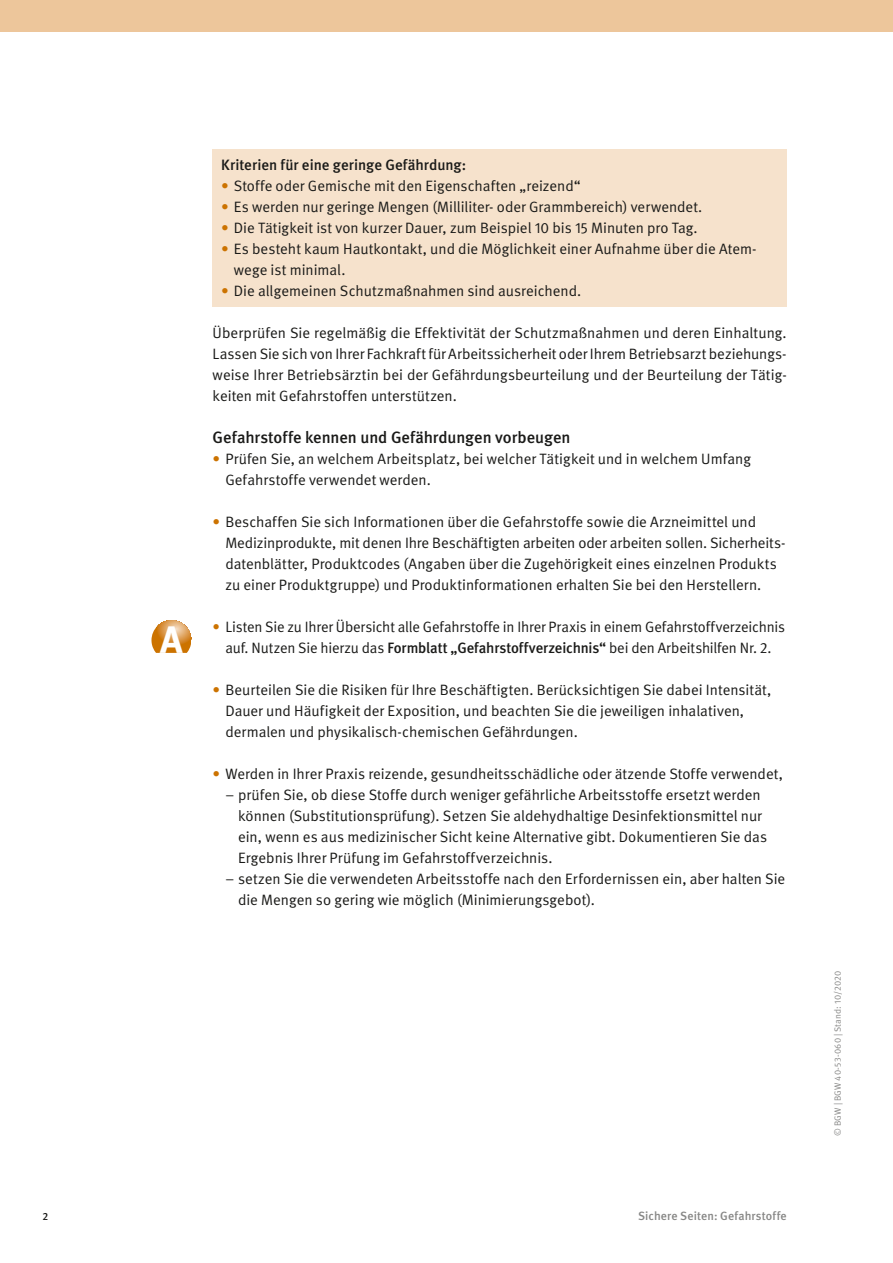
<style>
.page{position:relative;width:893px;height:1263px;background:#fff}
.page>*{position:absolute;margin:0;border:0;box-sizing:border-box;transform-origin:0 0}
.t1{font:700 39.6px "DGUV Meta";color:#fff}
.t2{font:500 16.5px "DGUV Meta";color:#1a1a18}
.t3{font:15px/21px "DGUV Meta";color:#1a1a18}
.t4{font:500 15px "DGUV Meta";color:#1a1a18}
.t5{font:500 12px "DGUV Meta";letter-spacing:.01em;color:#878786}
.t6{font:500 10.5px "DGUV Meta";color:#1a1a18}
.t7{font:9px "DGUV Meta";letter-spacing:.025em;color:#878786}
.s1{color:#cc7300}
.s2{font-weight:500}
</style>
<div class="page">
<div style="left:0;top:0;width:893px;height:32px;background:#edc69b"></div>
<svg style="left:151px;top:640px;width:40px;height:13px"></svg>
<div style="left:213px;top:149px;width:574px;height:157px;background:#f6e2cc"></div>
<p class="t6" style="left:43px;top:1210px;width:7px">2</p>
<h1 class="t1" style="left:160px;top:616px;width:25px">A</h1>
<p class="t4" style="left:221px;top:156px;width:247px">Kriterien für eine geringe Gefährdung:</p>
<p class="t3" style="left:221px;top:175px;width:361px"><span class="s1">•</span> Stoffe oder Gemische mit den Eigenschaften „reizend“</p>
<p class="t3" style="left:221px;top:196px;width:483px"><span class="s1">•</span> Es werden nur geringe Mengen (Milliliter- oder Grammbereich) verwendet.</p>
<p class="t3" style="left:221px;top:217px;width:478px"><span class="s1">•</span> Die Tätigkeit ist von kurzer Dauer, zum Beispiel 10 bis 15 Minuten pro Tag.</p>
<p class="t3" style="left:234px;top:238px;width:524px;text-indent:-13px"><span class="s1">•</span> Es besteht kaum Hautkontakt, und die Möglichkeit einer Aufnahme über die Atem&shy;wege ist minimal.</p>
<p class="t3" style="left:221px;top:280px;width:362px"><span class="s1">•</span> Die allgemeinen Schutzmaßnahmen sind ausreichend.</p>
<p class="t3" style="left:213px;top:322px;width:576px;text-align:justify">Überprüfen Sie regelmäßig die Effektivität der Schutzmaßnahmen und deren Einhaltung.<br>Lassen Sie sich von Ihrer Fachkraft für Arbeitssicherheit oder Ihrem Betriebsarzt beziehungs&shy;weise Ihrer Betriebsärztin bei der Gefährdungsbeurteilung und der Beurteilung der Tätig&shy;keiten mit Gefahrstoffen unterstützen.</p>
<p class="t2" style="left:213px;top:428px;width:359px">Gefahrstoffe kennen und Gefährdungen vorbeugen</p>
<p class="t3" style="left:225px;top:448px;width:527px;text-indent:-13px"><span class="s1">•</span> Prüfen Sie, an welchem Arbeitsplatz, bei welcher Tätigkeit und in welchem Umfang<br>Gefahrstoffe verwendet werden.</p>
<p class="t3" style="left:225px;top:511px;width:562px;text-indent:-13px"><span class="s1">•</span> Beschaffen Sie sich Informationen über die Gefahrstoffe sowie die Arzneimittel und Medizinprodukte, mit denen Ihre Beschäftigten arbeiten oder arbeiten sollen. Sicherheits&shy;datenblätter, Produktcodes (Angaben über die Zugehörigkeit eines einzelnen Produkts zu einer Produktgruppe) und Produktinformationen erhalten Sie bei den Herstellern.</p>
<p class="t3" style="left:213px;top:616px;width:574px;text-align:center"><span class="s1">•</span> Listen Sie zu Ihrer Übersicht alle Gefahrstoffe in Ihrer Praxis in einem Gefahrstoffverzeichnis auf. Nutzen Sie hierzu das <span class="s2">Formblatt „Gefahrstoffverzeichnis“</span> bei den Arbeitshilfen Nr. 2.</p>
<p class="t3" style="left:225px;top:679px;width:547px;text-indent:-13px"><span class="s1">•</span> Beurteilen Sie die Risiken für Ihre Beschäftigten. Berücksichtigen Sie dabei Intensität,<br>Dauer und Häufigkeit der Exposition, und beachten Sie die jeweiligen inhalativen, dermalen und physikalisch-chemischen Gefährdungen.</p>
<p class="t3" style="left:213px;top:763px;width:572px"><span class="s1">•</span> Werden in Ihrer Praxis reizende, gesundheitsschädliche oder ätzende Stoffe verwendet,</p>
<p class="t3" style="left:238px;top:784px;width:530px;text-indent:-13px">– prüfen Sie, ob diese Stoffe durch weniger gefährliche Arbeitsstoffe ersetzt werden können (Substitutionsprüfung). Setzen Sie aldehydhaltige Desinfektionsmittel nur ein, wenn es aus medizinischer Sicht keine Alternative gibt. Dokumentieren Sie das Ergebnis Ihrer Prüfung im Gefahrstoffverzeichnis.</p>
<p class="t3" style="left:238px;top:868px;width:549px;text-indent:-13px">– setzen Sie die verwendeten Arbeitsstoffe nach den Erfordernissen ein, aber halten Sie die Mengen so gering wie möglich (Minimierungsgebot).</p>
<p class="t5" style="left:638px;top:1209px;width:150px">Sichere Seiten: Gefahrstoffe</p>
<p class="t7" style="left:833px;top:1136px;width:166px;rotate:-90deg">© BGW | BGW 40-53-060 | Stand: 10/2020</p>
</div>
